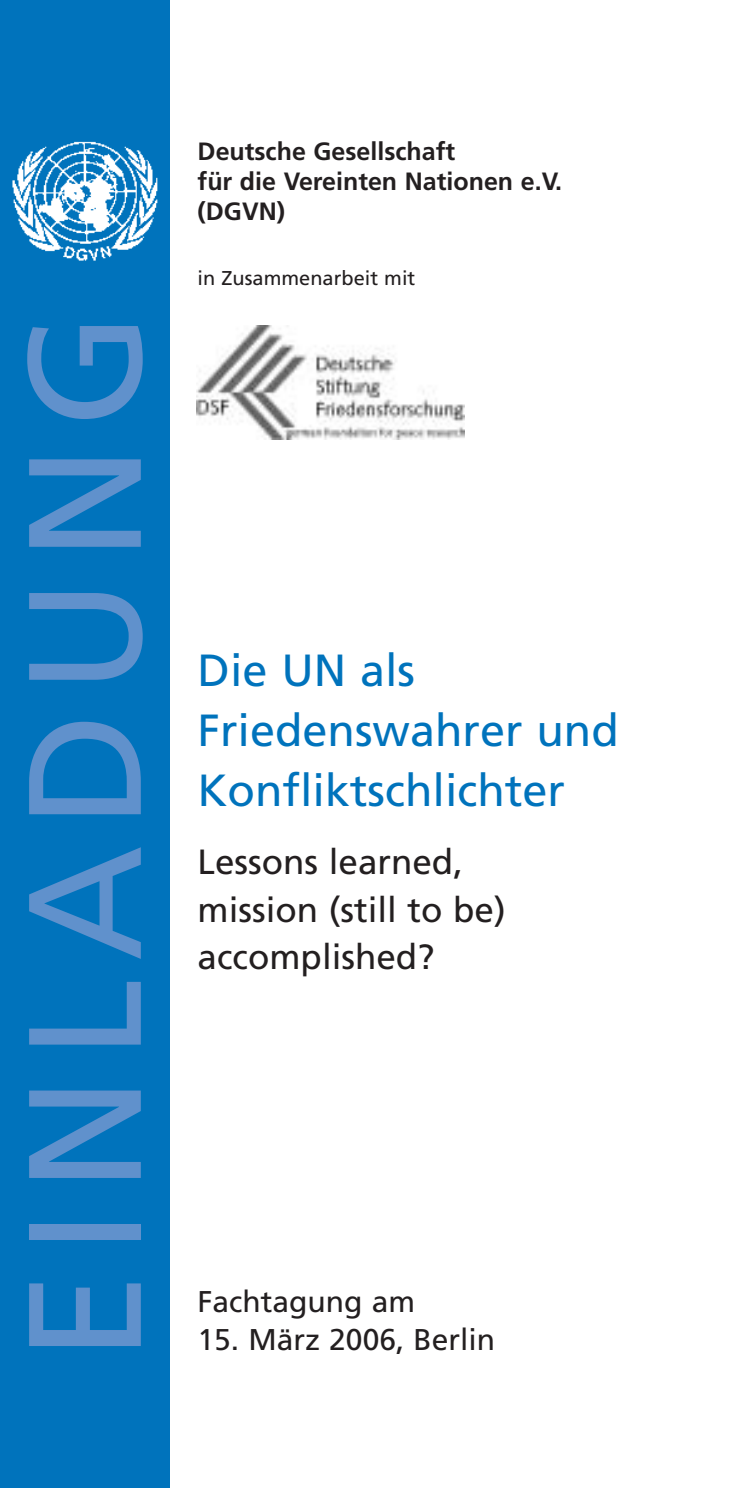
<style>
.page{position:relative;width:745px;height:1488px;background:#fff}
.page>*{position:absolute;margin:0;border:0;box-sizing:border-box;transform-origin:0 0}
.t1{font:160px "Frutiger";letter-spacing:.11em;color:#6091cc}
.t2{font:45px/60px "Frutiger";color:#0073bc}
.t3{font:35px/47.5px "Frutiger";color:#231f20}
.t4{font:30px "Frutiger";color:#231f20}
.t5{font:700 25px/30px "Frutiger";color:#231f20}
.t6{font:20px "Frutiger";color:#231f20}
</style>
<div class="page">
<div style="left:0;top:0;width:169px;height:1488px;background:#0073bc"></div>
<img style="left:12px;top:141px;width:146px;height:120px">
<img style="left:197px;top:326px;width:267px;height:113px">
<h1 class="t1" style="left:21px;top:1361px;width:1050px;rotate:-90deg">EINLADUNG</h1>
<p class="t5" style="left:198px;top:138px;width:366px">Deutsche Gesellschaft<br>für die Vereinten Nationen e.V. (DGVN)</p>
<p class="t6" style="left:198px;top:270px;width:219px">in Zusammenarbeit mit</p>
<h2 class="t2" style="left:198px;top:643px;width:423px">Die UN als<br>Friedenswahrer und<br>Konfliktschlichter</h2>
<h3 class="t3" style="left:198px;top:841px;width:310px">Lessons learned, mission (still to be) accomplished?</h3>
<p class="t4" style="left:198px;top:1289px;width:219px">Fachtagung am</p>
<p class="t4" style="left:198px;top:1327px;width:299px">15. März 2006, Berlin</p>
</div>
